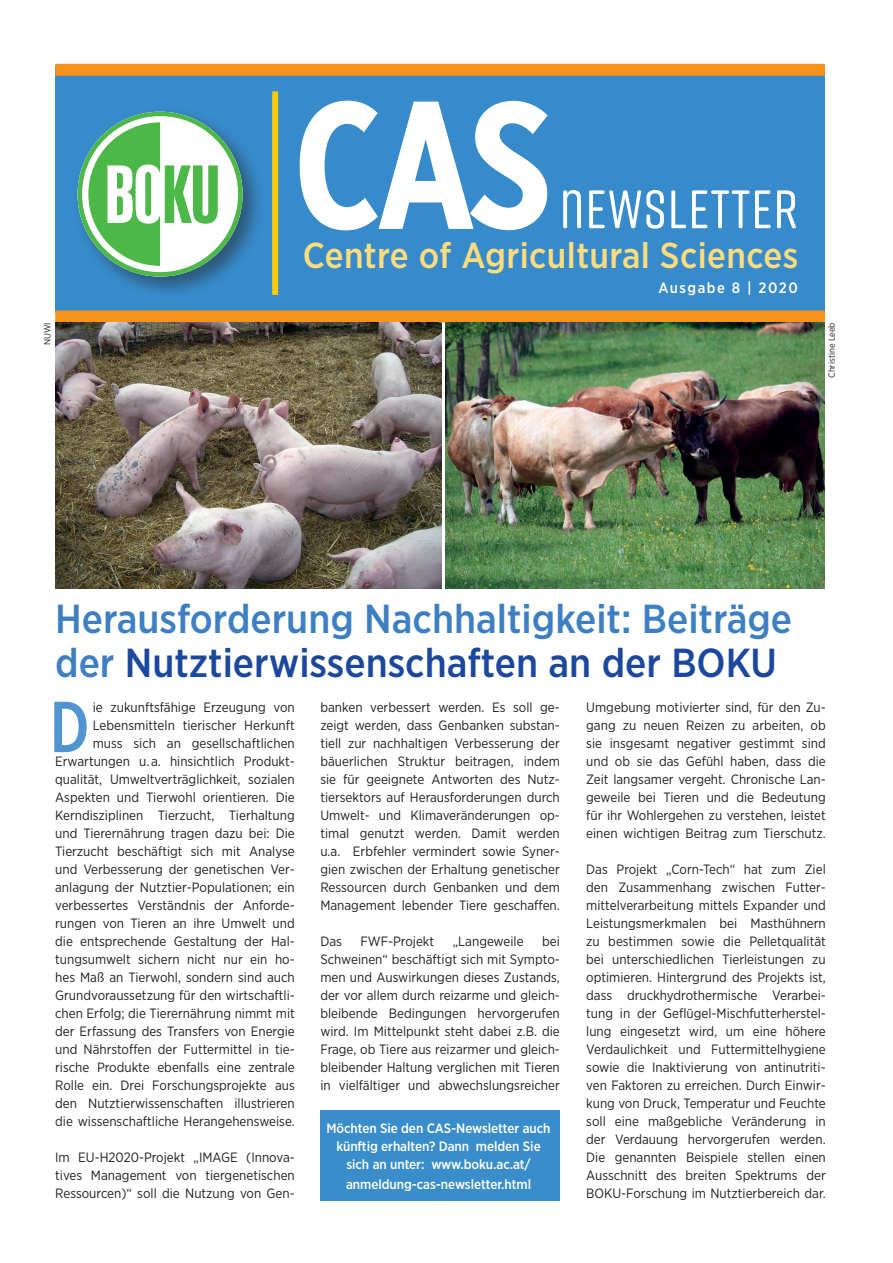
<style>
.page{position:relative;width:893px;height:1263px;background:#fff}
.page>*{position:absolute;margin:0;border:0;box-sizing:border-box;transform-origin:0 0}
.t1{font:700 181.2px "Gotham X Narrow";color:#fff}
.t2{font:500 72px "Gotham X Narrow";color:#5195d0}
.t3{font:500 54px "Rift Soft";letter-spacing:.03em;color:#fff}
.t4{font:500 40.5px/43.5px "Gotham Narrow";color:#3d7fc2}
.t5{font:500 36px "Gotham Narrow";letter-spacing:.01em;color:#ffdc7e}
.t6{font:500 15px "Gotham Narrow";letter-spacing:.1em;color:#fff}
.t7{font:13.5px/18px "Gotham Narrow";color:#231f20;text-align:justify}
.t8{font:500 13.5px/18px "Gotham Narrow";letter-spacing:-.005em;color:#fff;text-align:center}
.t9{font:9px "Gotham Narrow";color:#231f20}
.s1{color:#1b489e}
</style>
<div class="page">
<div style="left:320px;top:1110px;width:240px;height:90px;background:#3a8dcb"></div>
<div style="left:55px;top:67px;width:770px;height:246px;background:#378bca"></div>
<div style="left:55px;top:64px;width:770px;height:12px;background:#f7931d"></div>
<div style="left:55px;top:310px;width:770px;height:12px;background:#f7931d"></div>
<div style="left:272px;top:91px;width:6px;height:204px;background:#feca0a"></div>
<div style="left:72px;top:106px;width:193px;height:193px;background:#231f20;opacity:.48"></div>
<svg style="left:77px;top:112px;width:166px;height:165px;background:#8fc8aa"></svg>
<img style="left:55px;top:323px;width:386px;height:266px">
<img style="left:446px;top:323px;width:379px;height:266px">
<h1 class="t1" style="left:293px;top:54px;width:259px">CAS</h1>
<h3 class="t5" style="left:303px;top:232px;width:497px">Centre of Agricultural Sciences</h3>
<h3 class="t3" style="left:560px;top:171px;width:240px">NEWSLETTER</h3>
<p class="t9" style="left:42px;top:345px;width:24px;rotate:-90deg">NUWI</p>
<p class="t6" style="left:658px;top:279px;width:141px">Ausgabe 8 | 2020</p>
<p class="t9" style="left:826px;top:378px;width:57px;rotate:-90deg">Christine Leeb</p>
<h3 class="t4" style="left:55px;top:597px;width:738px">Herausforderung Nachhaltigkeit: Beiträge der <span class="s1">Nutztierwissenschaften an der BOKU</span></h3>
<p class="t7" style="left:55px;top:698px;width:241px;text-align:right">ie zukunftsfähige Erzeugung von Lebensmitteln tierischer Herkunft<br>muss sich an gesellschaftlichen Erwartungen u. a. hinsichtlich Produkt&shy;qualität, Umweltverträglichkeit, sozialen Aspekten und Tierwohl orientieren. Die Kerndisziplinen Tierzucht, Tierhaltung und Tierernährung tragen dazu bei: Die Tierzucht beschäftigt sich mit Analyse und Verbesserung der genetischen Ver&shy;anlagung der Nutztier-Populationen; ein verbessertes Verständnis der Anforde&shy;rungen von Tieren an ihre Umwelt und die entsprechende Gestaltung der Hal&shy;tungsumwelt sichern nicht nur ein ho&shy;hes Maß an Tierwohl, sondern sind auch Grundvoraussetzung für den wirtschaftli&shy;chen Erfolg; die Tierernährung nimmt mit der Erfassung des Transfers von Energie und Nährstoffen der Futtermittel in tie&shy;rische Produkte ebenfalls eine zentrale Rolle ein. Drei Forschungsprojekte aus den Nutztierwissenschaften illustrieren die wissenschaftliche Herangehensweise.</p>
<p class="t7" style="left:55px;top:1148px;width:241px">Im EU-H2020-Projekt „IMAGE (Innova&shy;tives Management von tiergenetischen Ressourcen)“ soll die Nutzung von Gen-</p>
<h2 class="t2" style="left:50px;top:683px;width:41px">D</h2>
<p class="t7" style="left:586px;top:698px;width:241px">Umgebung motivierter sind, für den Zu&shy;gang zu neuen Reizen zu arbeiten, ob sie insgesamt negativer gestimmt sind und ob sie das Gefühl haben, dass die Zeit langsamer vergeht. Chronische Lan&shy;geweile bei Tieren und die Bedeutung für ihr Wohlergehen zu verstehen, leistet einen wichtigen Beitrag zum Tierschutz.</p>
<p class="t7" style="left:586px;top:860px;width:241px">Das Projekt „Corn-Tech“ hat zum Ziel den Zusammenhang zwischen Futter&shy;mittelverarbeitung mittels Expander und Leistungsmerkmalen bei Masthühnern zu bestimmen sowie die Pelletqualität bei unterschiedlichen Tierleistungen zu optimieren. Hintergrund des Projekts ist, dass druckhydrothermische Verarbei&shy;tung in der Geflügel-Mischfutterherstel&shy;lung eingesetzt wird, um eine höhere Verdaulichkeit und Futtermittelhygiene sowie die Inaktivierung von antinutriti&shy;ven Faktoren zu erreichen. Durch Einwir&shy;kung von Druck, Temperatur und Feuchte soll eine maßgebliche Veränderung in der Verdauung hervorgerufen werden.<br>Die genannten Beispiele stellen einen Ausschnitt des breiten Spektrums der BOKU-Forschung im Nutztierbereich dar.</p>
<p class="t7" style="left:320px;top:698px;width:241px">banken verbessert werden. Es soll ge&shy;zeigt werden, dass Genbanken substan&shy;tiell zur nachhaltigen Verbesserung der bäuerlichen Struktur beitragen, indem sie für geeignete Antworten des Nutz&shy;tiersektors auf Herausforderungen durch Umwelt- und Klimaveränderungen op&shy;timal genutzt werden. Damit werden u.a. Erbfehler vermindert sowie Syner&shy;gien zwischen der Erhaltung genetischer Ressourcen durch Genbanken und dem Management lebender Tiere geschaffen.</p>
<p class="t7" style="left:320px;top:932px;width:23px">Das</p>
<p class="t7" style="left:360px;top:932px;width:75px">FWF-Projekt</p>
<p class="t7" style="left:453px;top:932px;width:72px">„Langeweile</p>
<p class="t7" style="left:320px;top:932px;width:241px;text-indent:222px">bei Schweinen“ beschäftigt sich mit Sympto&shy;men und Auswirkungen dieses Zustands, der vor allem durch reizarme und gleich&shy;bleibende Bedingungen hervorgerufen wird. Im Mittelpunkt steht dabei z.B. die Frage, ob Tiere aus reizarmer und gleich&shy;bleibender Haltung verglichen mit Tieren in vielfältiger und abwechslungsreicher</p>
<p class="t8" style="left:326px;top:1119px;width:226px">Möchten Sie den CAS-Newsletter auch künftig erhalten? Dann melden Sie sich an unter: www.boku.ac.at/</p>
<p class="t8" style="left:346px;top:1175px;width:187px">anmeldung-cas-newsletter.html</p>
</div>
